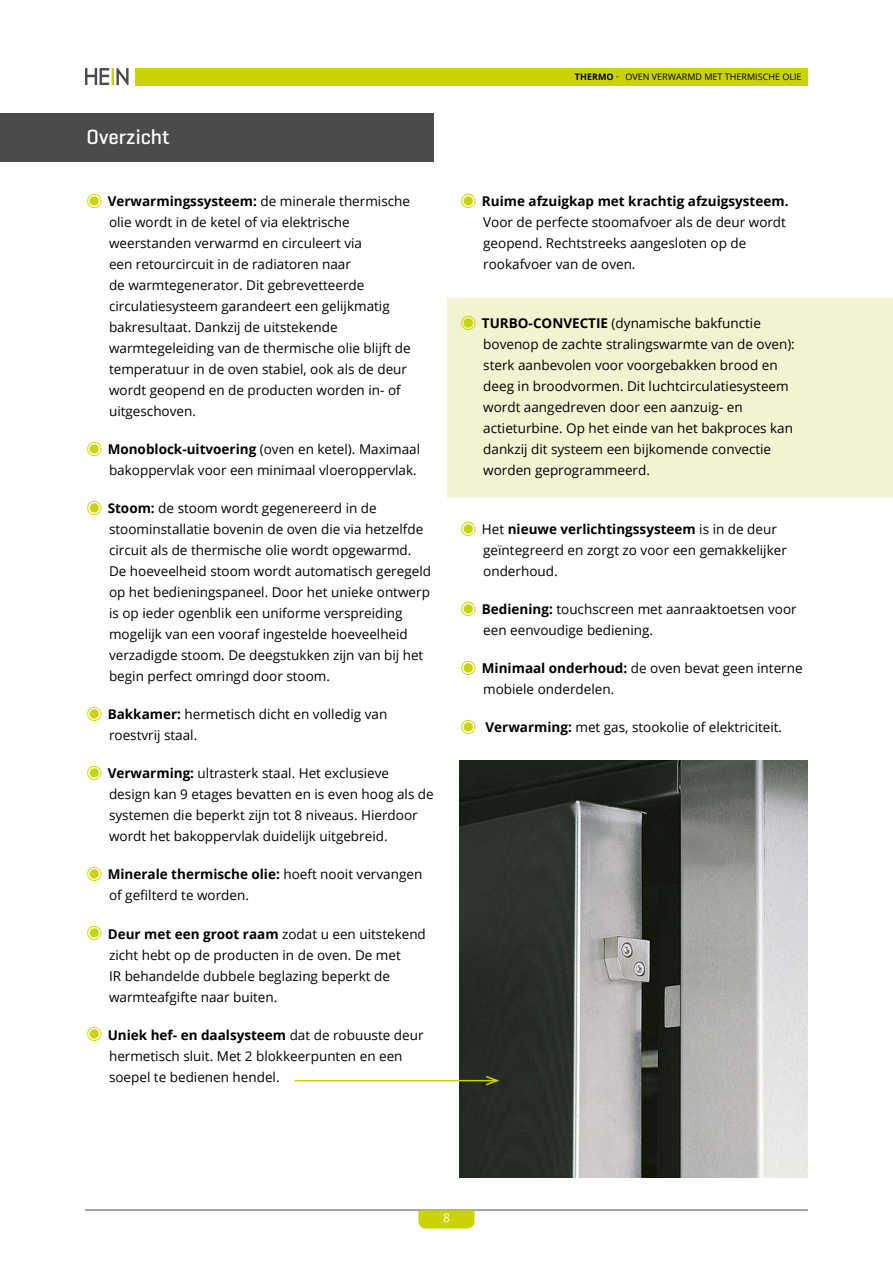
<style>
.page{position:relative;width:893px;height:1263px;background:#fff}
.page>*{position:absolute;margin:0;border:0;box-sizing:border-box;transform-origin:0 0}
.t1{font:500 21px "Geogrotesque";color:#fff}
.t2{font:13.5px/21px "Open Sans";color:#000}
.t3{font:12px "Open Sans";color:#fff}
.t4{font:9px "Open Sans";color:#000}
.s1{color:#c8d300}
.s2{font-weight:700}
</style>
<div class="page">
<hr style="left:85px;top:1210px;width:723px;height:1px;background:#4a4c4b">
<svg style="left:418px;top:1210px;width:56px;height:18px"></svg>
<div style="left:135px;top:68px;width:673px;height:17px;background:#c8d300"></div>
<svg style="left:85px;top:68px;width:44px;height:17px"></svg>
<div style="left:447px;top:298px;width:446px;height:199px;background:#f2f4d1"></div>
<div style="left:0;top:114px;width:434px;height:48px;background:#4a4c4b"></div>
<img style="left:459px;top:760px;width:348px;height:418px">
<hr style="left:294px;top:1080px;width:203px;height:1px;background:#c8d300">
<svg style="left:484px;top:1075px;width:18px;height:12px"></svg>
<h1 class="t1" style="left:87px;top:124px;width:85px">Overzicht</h1>
<p class="t2" style="left:109px;top:191px;width:303px;text-indent:-24px"><span class="s1">◉</span> <span class="s2">Verwarmingssysteem:</span> de minerale thermische olie wordt in de ketel of via elektrische weerstanden verwarmd en circuleert via<br>een retourcircuit in de radiatoren naar<br>de warmtegenerator. Dit gebrevetteerde circulatiesysteem garandeert een gelijkmatig bakresultaat. Dankzij de uitstekende warmtegeleiding van de thermische olie blijft de temperatuur in de oven stabiel, ook als de deur wordt geopend en de producten worden in- of uitgeschoven.</p>
<p class="t2" style="left:85px;top:439px;width:337px;text-align:right"><span class="s1">◉</span> <span class="s2">Monoblock-uitvoering</span> (oven en ketel). Maximaal bakoppervlak voor een minimaal vloeroppervlak.</p>
<p class="t2" style="left:109px;top:498px;width:323px;text-indent:-24px"><span class="s1">◉</span> <span class="s2">Stoom:</span> de stoom wordt gegenereerd in de stoominstallatie bovenin de oven die via hetzelfde circuit als de thermische olie wordt opgewarmd.<br>De hoeveelheid stoom wordt automatisch geregeld op het bedieningspaneel. Door het unieke ontwerp is op ieder ogenblik een uniforme verspreiding mogelijk van een vooraf ingestelde hoeveelheid verzadigde stoom. De deegstukken zijn van bij het begin perfect omringd door stoom.</p>
<p class="t2" style="left:109px;top:704px;width:280px;text-indent:-24px"><span class="s1">◉</span> <span class="s2">Bakkamer:</span> hermetisch dicht en volledig van roestvrij staal.</p>
<p class="t2" style="left:109px;top:763px;width:326px;text-indent:-24px"><span class="s1">◉</span> <span class="s2">Verwarming:</span> ultrasterk staal. Het exclusieve design kan 9 etages bevatten en is even hoog als de systemen die beperkt zijn tot 8 niveaus. Hierdoor wordt het bakoppervlak duidelijk uitgebreid.</p>
<p class="t2" style="left:109px;top:864px;width:315px;text-indent:-24px"><span class="s1">◉</span> <span class="s2">Minerale thermische olie:</span> hoeft nooit vervangen of gefilterd te worden.</p>
<p class="t2" style="left:109px;top:923px;width:318px;text-indent:-24px"><span class="s1">◉</span> <span class="s2">Deur met een groot raam</span> zodat u een uitstekend zicht hebt op de producten in de oven. De met<br>IR behandelde dubbele beglazing beperkt de warmteafgifte naar buiten.</p>
<p class="t2" style="left:109px;top:1024px;width:316px;text-indent:-24px"><span class="s1">◉</span> <span class="s2">Uniek hef- en daalsysteem</span> dat de robuuste deur hermetisch sluit. Met 2 blokkeerpunten en een soepel te bedienen hendel.</p>
<p class="t4" style="left:575px;top:71px;width:228px"><span class="s2">THERMO</span> · OVEN VERWARMD MET THERMISCHE OLIE</p>
<p class="t2" style="left:483px;top:191px;width:307px;text-indent:-24px"><span class="s1">◉</span> <span class="s2">Ruime afzuigkap met krachtig afzuigsysteem.<br></span>Voor de perfecte stoomafvoer als de deur wordt geopend. Rechtstreeks aangesloten op de rookafvoer van de oven.</p>
<p class="t2" style="left:483px;top:313px;width:313px;text-indent:-24px"><span class="s1">◉</span> <span class="s2">TURBO-CONVECTIE</span> (dynamische bakfunctie bovenop de zachte stralingswarmte van de oven): sterk aanbevolen voor voorgebakken brood en deeg in broodvormen. Dit luchtcirculatiesysteem wordt aangedreven door een aanzuig- en actieturbine. Op het einde van het bakproces kan dankzij dit systeem een bijkomende convectie worden geprogrammeerd.</p>
<p class="t2" style="left:483px;top:519px;width:305px;text-indent:-24px"><span class="s1">◉</span> Het <span class="s2">nieuwe verlichtingssysteem</span> is in de deur geïntegreerd en zorgt zo voor een gemakkelijker onderhoud.</p>
<p class="t2" style="left:483px;top:599px;width:315px;text-indent:-24px"><span class="s1">◉</span> <span class="s2">Bediening:</span> touchscreen met aanraaktoetsen voor een eenvoudige bediening.</p>
<p class="t2" style="left:483px;top:658px;width:321px;text-indent:-24px"><span class="s1">◉</span> <span class="s2">Minimaal onderhoud:</span> de oven bevat geen interne mobiele onderdelen.</p>
<p class="t2" style="left:459px;top:717px;width:324px"><span class="s1">◉</span> <span class="s2">Verwarming:</span> met gas, stookolie of elektriciteit.</p>
<p class="t3" style="left:443px;top:1210px;width:8px">8</p>
</div>
